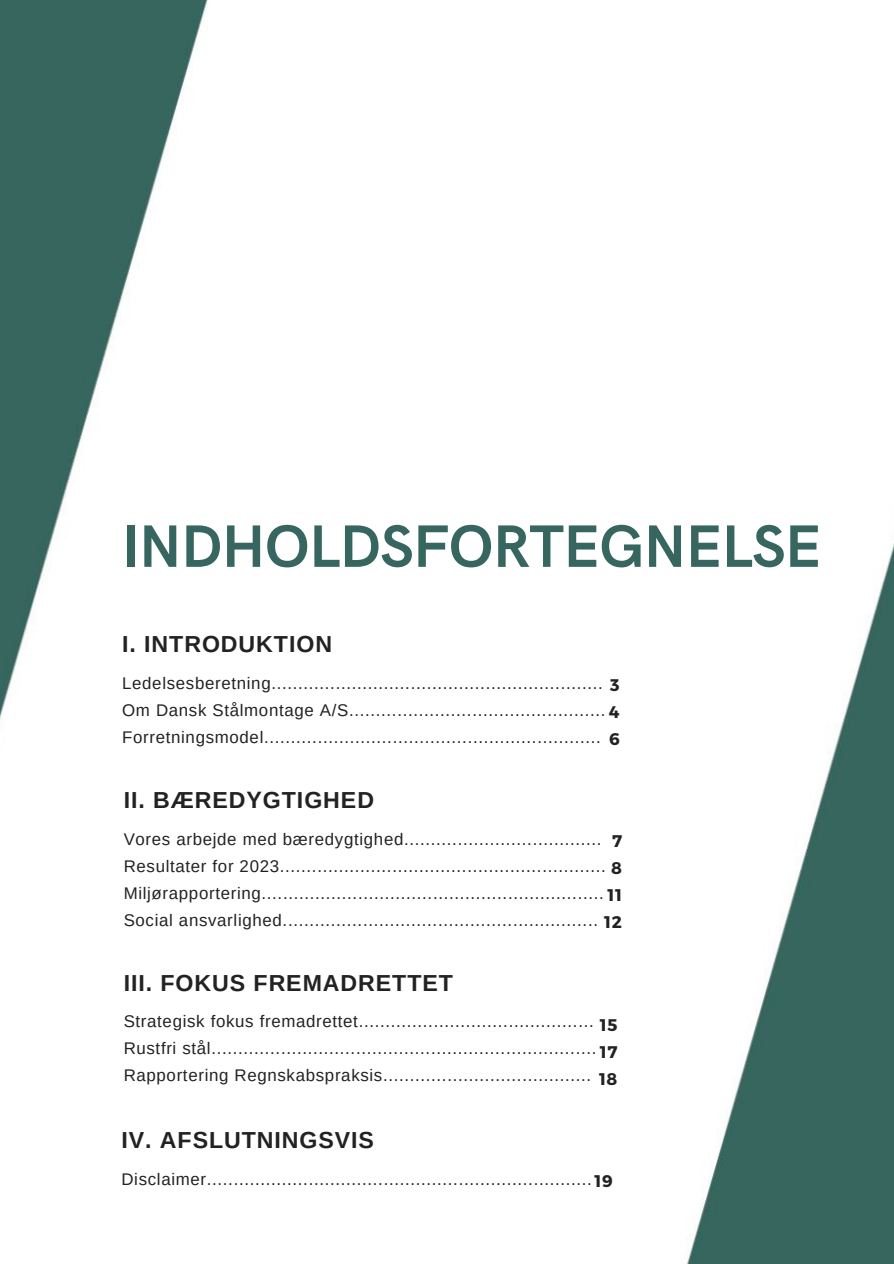
<style>
.page{position:relative;width:894px;height:1264px;background:#fff}
.page>*{position:absolute;margin:0;border:0;box-sizing:border-box;transform-origin:0 0}
.t1{font:700 60px "HK Grotesk";letter-spacing:-.01em;color:#376660}
.t2{font:700 23.1px "Arimo";letter-spacing:.04em;color:#222}
.t3{font:16.8px "Arimo";letter-spacing:.04em;color:#222}
.t4{font:700 16.8px/27px "Montserrat";letter-spacing:.04em;color:#222;text-align:justify}
</style>
<div class="page">
<img style="left:0;top:0;width:208px;height:720px">
<img style="left:687px;top:546px;width:206px;height:717px">
<p class="t1" style="left:121px;top:513px;width:701px">INDHOLDSFORTEGNELSE</p>
<p class="t2" style="left:122px;top:631px;width:211px">I. INTRODUKTION</p>
<h1 class="t3" style="left:122px;top:673px;width:482px">Ledelsesberetning..............................................................</h1>
<h2 class="t3" style="left:122px;top:700px;width:485px">Om Dansk Stålmontage A/S................................................</h2>
<p class="t3" style="left:122px;top:727px;width:480px">Forretningsmodel...............................................................</p>
<p class="t4" style="left:608px;top:670px;width:12px">3<br>4<br>6</p>
<h3 class="t2" style="left:124px;top:787px;width:252px">II. BÆREDYGTIGHED</h3>
<h2 class="t3" style="left:124px;top:829px;width:479px">Vores arbejde med bæredygtighed.....................................</h2>
<p class="t3" style="left:124px;top:856px;width:483px">Resultater for 2023.............................................................</p>
<p class="t3" style="left:124px;top:883px;width:481px">Miljørapportering................................................................</p>
<p class="t3" style="left:124px;top:910px;width:475px">Social ansvarlighed...........................................................</p>
<p class="t4" style="left:604px;top:826px;width:19px;text-align:center">7<br>8<br>11<br>12</p>
<h2 class="t2" style="left:124px;top:970px;width:331px">III. FOKUS FREMADRETTET</h2>
<p class="t3" style="left:124px;top:1012px;width:471px">Strategisk fokus fremadrettet............................................</p>
<p class="t3" style="left:124px;top:1039px;width:474px">Rustfri stål........................................................................</p>
<p class="t3" style="left:124px;top:1066px;width:469px">Rapportering Regnskabspraksis.......................................</p>
<p class="t4" style="left:599px;top:1010px;width:20px">15<br>17<br>18</p>
<h3 class="t2" style="left:121px;top:1127px;width:254px">IV. AFSLUTNINGSVIS</h3>
<h2 class="t3" style="left:121px;top:1169px;width:472px">Disclaimer........................................................................</h2>
<h3 class="t4" style="left:594px;top:1166px;width:20px">19</h3>
</div>
